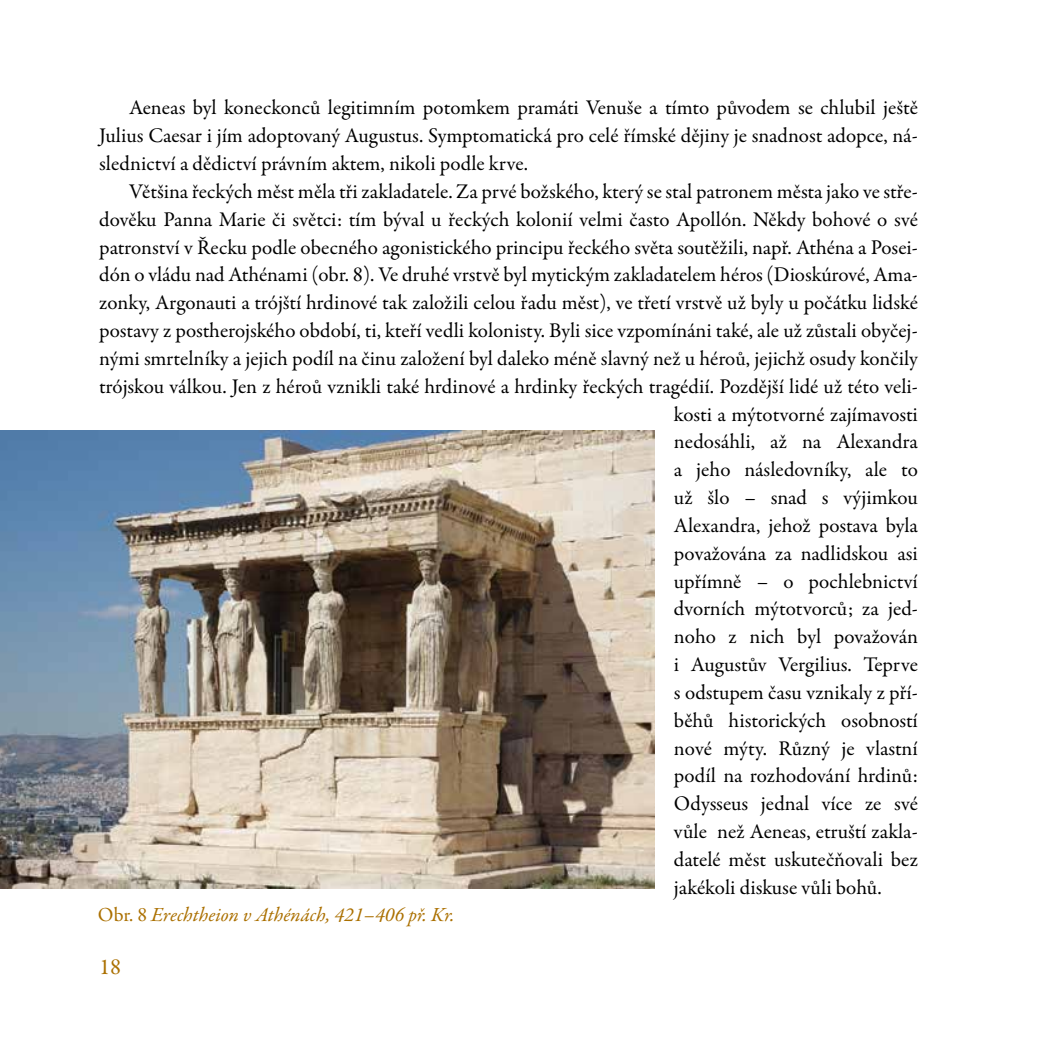
<style>
.page{position:relative;width:1042px;height:1042px;background:#fff}
.page>*{position:absolute;margin:0;border:0;box-sizing:border-box;transform-origin:0 0}
.t1{font:22.75px "Garamond Premr Pro";color:#ab7000}
.t2{font:21px/27.8px "Garamond Premr Pro";color:#000;text-align:justify}
.t3{font:italic 20.12px "Garamond Premr Pro";letter-spacing:-.005em;color:#ab7000}
.s1{font-style:normal}
</style>
<div class="page">
<img style="left:0;top:431px;width:654px;height:457px">
<p class="t2" style="left:99px;top:94px;width:820px;text-indent:30px">Aeneas byl koneckonců legitimním potomkem pramáti Venuše a tímto původem se chlubil ještě Julius Caesar i jím adoptovaný Augustus. Symptomatická pro celé římské dějiny je snadnost adopce, ná&shy;slednictví a dědictví právním aktem, nikoli podle krve.</p>
<p class="t2" style="left:129px;top:178px;width:790px">Většina řeckých měst měla tři zakladatele. Za prvé božského, který se stal patronem města jako ve stře-</p>
<p class="t2" style="left:99px;top:206px;width:820px">dověku Panna Marie či světci: tím býval u řeckých kolonií velmi často Apollón. Někdy bohové o své</p>
<p class="t2" style="left:99px;top:234px;width:820px">patronství v Řecku podle obecného agonistického principu řeckého světa soutěžili, např. Athéna a Posei-</p>
<p class="t2" style="left:99px;top:261px;width:820px">dón o vládu nad Athénami (obr. 8). Ve druhé vrstvě byl mytickým zakladatelem héros (Dioskúrové, Ama-</p>
<p class="t2" style="left:99px;top:289px;width:820px">zonky, Argonauti a trójští hrdinové tak založili celou řadu měst), ve třetí vrstvě už byly u počátku lidské</p>
<p class="t2" style="left:99px;top:317px;width:820px">postavy z postherojského období, ti, kteří vedli kolonisty. Byli sice vzpomínáni také, ale už zůstali obyčej-</p>
<p class="t2" style="left:99px;top:345px;width:820px">nými smrtelníky a jejich podíl na činu založení byl daleko méně slavný než u héroů, jejichž osudy končily</p>
<p class="t2" style="left:99px;top:373px;width:820px">trójskou válkou. Jen z héroů vznikli také hrdinové a hrdinky řeckých tragédií. Pozdější lidé už této veli-</p>
<p class="t2" style="left:674px;top:401px;width:245px">kosti a mýtotvorné zajímavosti</p>
<p class="t2" style="left:674px;top:428px;width:245px">nedosáhli, až na Alexandra</p>
<p class="t2" style="left:674px;top:456px;width:245px">a jeho následovníky, ale to</p>
<p class="t2" style="left:674px;top:484px;width:245px">už šlo – snad s výjimkou</p>
<p class="t2" style="left:674px;top:512px;width:245px">Alexandra, jehož postava byla</p>
<p class="t2" style="left:674px;top:540px;width:245px">považována za nadlidskou asi</p>
<p class="t2" style="left:674px;top:567px;width:245px">upřímně – o pochlebnictví</p>
<p class="t2" style="left:674px;top:595px;width:245px">dvorních mýtotvorců; za jed-</p>
<p class="t2" style="left:674px;top:623px;width:245px">noho z nich byl považován</p>
<p class="t2" style="left:674px;top:651px;width:245px">i Augustův Vergilius. Teprve</p>
<p class="t2" style="left:674px;top:679px;width:245px">s odstupem času vznikaly z pří-</p>
<p class="t2" style="left:674px;top:707px;width:245px">běhů historických osobností</p>
<p class="t2" style="left:674px;top:734px;width:245px">nové mýty. Různý je vlastní</p>
<p class="t2" style="left:674px;top:762px;width:245px">podíl na rozhodování hrdinů:</p>
<p class="t2" style="left:674px;top:790px;width:245px">Odysseus jednal více ze své</p>
<p class="t2" style="left:674px;top:818px;width:245px">vůle než Aeneas, etruští zakla-</p>
<p class="t2" style="left:674px;top:846px;width:245px">datelé měst uskutečňovali bez</p>
<p class="t2" style="left:674px;top:874px;width:209px">jakékoli diskuse vůli bohů.</p>
<p class="t3" style="left:98px;top:902px;width:358px"><span class="s1">Obr. 8</span> Erechtheion v Athénách, 421–406 př. Kr.</p>
<p class="t1" style="left:99px;top:953px;width:24px">18</p>
</div>
